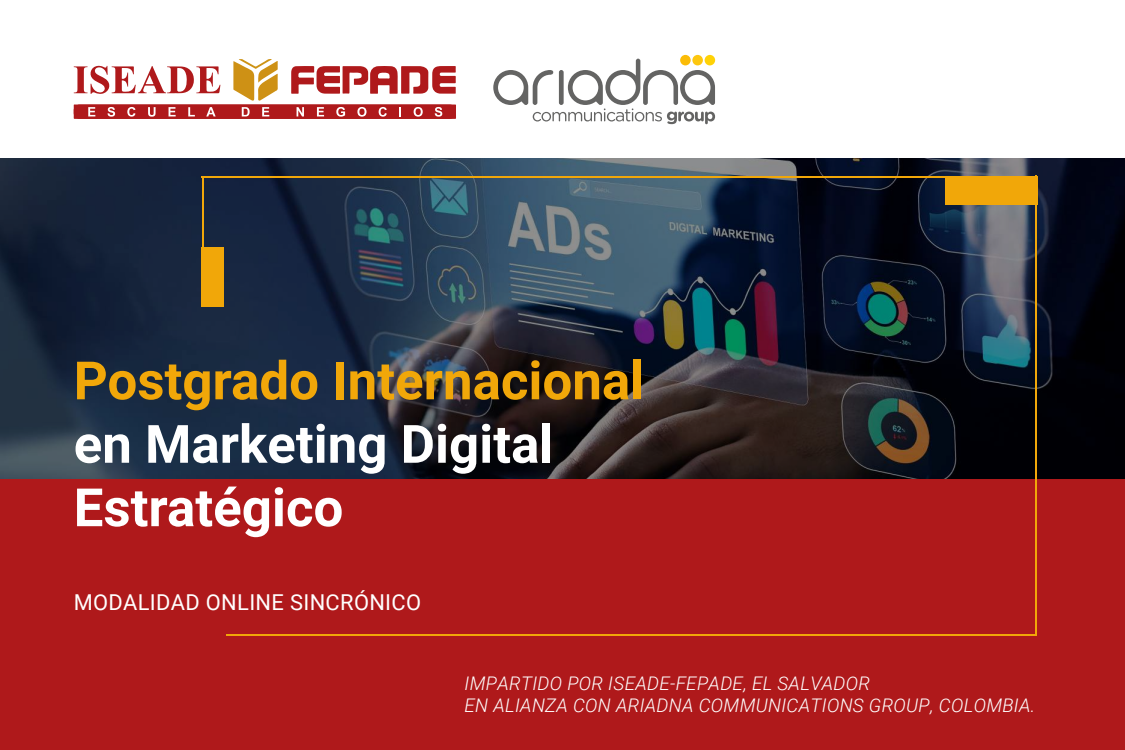
<style>
.page{position:relative;width:1125px;height:750px;background:#fff}
.page>*{position:absolute;margin:0;border:0;box-sizing:border-box;transform-origin:0 0}
.t1{font:700 52.88px/63.5px "Roboto";color:#fff}
.t2{font:700 52.88px "Roboto";color:#f1a709}
.t3{font:21.88px "Roboto";letter-spacing:.015em;color:#fff}
.t4{font:italic 300 18.75px/22.5px "Roboto";letter-spacing:.015em;color:#fff}
</style>
<div class="page">
<svg style="left:0;top:158px;width:1125px;height:321px;background:#1f2a39"></svg>
<div style="left:0;top:479px;width:1125px;height:271px;background:#af191b"></div>
<svg style="left:74px;top:59px;width:382px;height:60px"></svg>
<hr style="left:202px;top:176px;width:810px;height:1px;background:#f1a709">
<div style="left:945px;top:176px;width:92px;height:29px;background:#f1a709"></div>
<hr style="left:1035px;top:176px;width:2px;height:460px;background:#f1a709">
<hr style="left:202px;top:176px;width:2px;height:119px;background:#f1a709">
<hr style="left:227px;top:634px;width:810px;height:2px;background:#f1a709">
<div style="left:202px;top:248px;width:22px;height:59px;background:#f1a709"></div>
<div style="left:692px;top:55px;width:11px;height:10px;background:#fdc70f;border-radius:50%"></div>
<div style="left:680px;top:55px;width:11px;height:10px;background:#fbbc07;border-radius:50%"></div>
<div style="left:705px;top:55px;width:10px;height:10px;background:#ffd206;border-radius:50%"></div>
<svg style="left:493px;top:59px;width:222px;height:65px"></svg>
<h1 class="t2" style="left:74px;top:343px;width:572px">Postgrado Internacional</h1>
<h1 class="t1" style="left:74px;top:410px;width:481px">en Marketing Digital<br>Estratégico</h1>
<p class="t3" style="left:74px;top:587px;width:349px">MODALIDAD ONLINE SINCRÓNICO</p>
<p class="t4" style="left:465px;top:671px;width:572px">IMPARTIDO POR ISEADE-FEPADE, EL SALVADOR<br>EN ALIANZA CON ARIADNA COMMUNICATIONS GROUP, COLOMBIA.</p>
</div>
